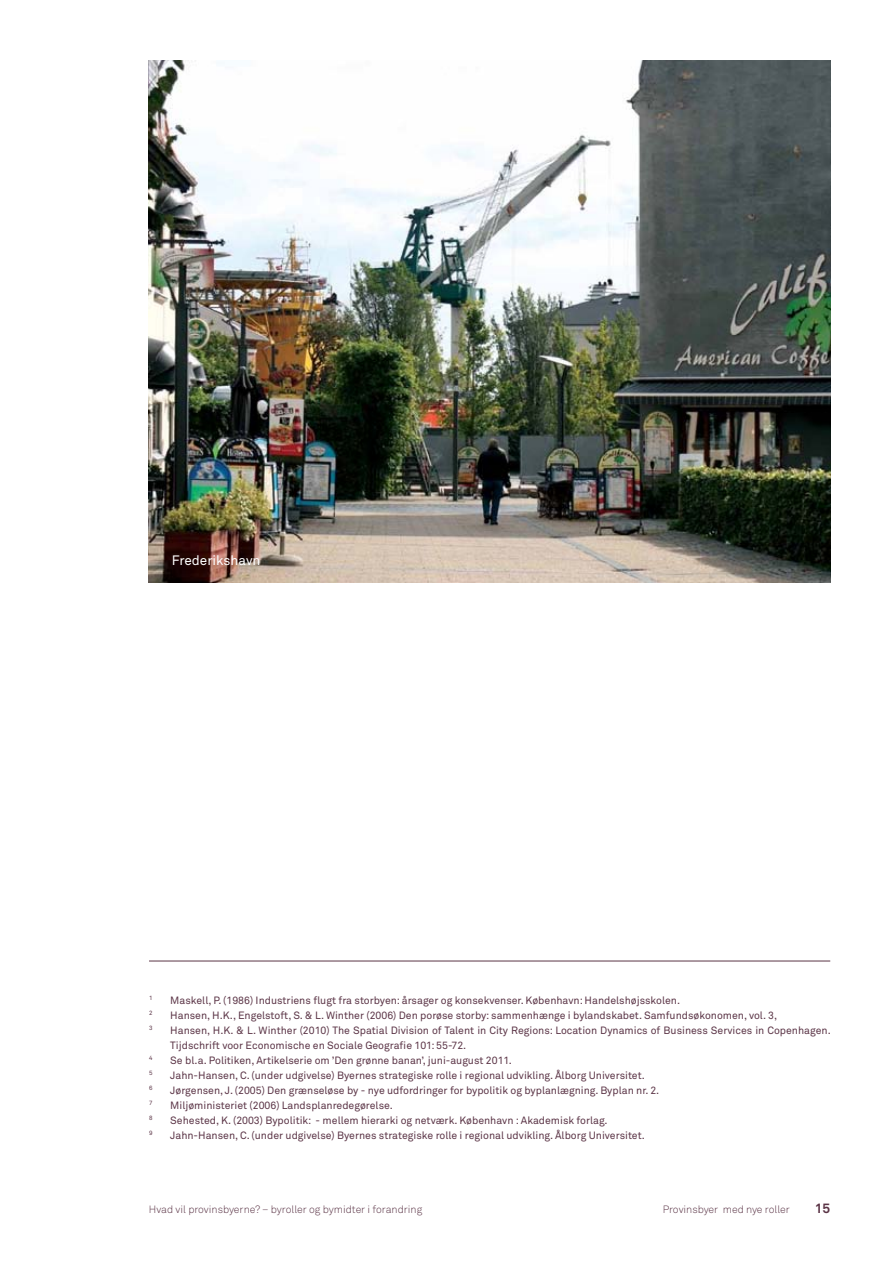
<style>
.page{position:relative;width:893px;height:1263px;background:#fff}
.page>*{position:absolute;margin:0;border:0;box-sizing:border-box;transform-origin:0 0}
.t1{font:13.5px "Akkurat";color:#fff}
.t2{font:700 13.5px "Akkurat";color:#5b3446}
.t3{font:10.5px/15px "Akkurat";color:#5b3446}
.t4{font:300 10.5px "Akkurat";color:#5b3446}
.t5{font:6.15px "Akkurat";color:#5b3446}
</style>
<div class="page">
<hr style="left:149px;top:961px;width:681px;height:1px;background:#5b3446">
<img style="left:149px;top:60px;width:681px;height:523px">
<p class="t1" style="left:172px;top:552px;width:90px">Frederikshavn</p>
<p class="t5" style="left:149px;top:994px;width:5px">1</p>
<p class="t3" style="left:170px;top:993px;width:511px">Maskell, P. (1986) Industriens flugt fra storbyen: årsager og konsekvenser. København: Handelshøjsskolen.</p>
<p class="t5" style="left:149px;top:1009px;width:5px">2</p>
<p class="t3" style="left:170px;top:1008px;width:608px">Hansen, H.K., Engelstoft, S. &amp; L. Winther (2006) Den porøse storby: sammenhænge i bylandskabet. Samfundsøkonomen, vol. 3,</p>
<p class="t5" style="left:149px;top:1024px;width:5px">3</p>
<p class="t3" style="left:170px;top:1023px;width:662px">Hansen, H.K. &amp; L. Winther (2010) The Spatial Division of Talent in City Regions: Location Dynamics of Business Services in Copenhagen.<br>Tijdschrift voor Economische en Sociale Geografie 101: 55-72.</p>
<p class="t5" style="left:149px;top:1054px;width:5px">4</p>
<p class="t3" style="left:170px;top:1053px;width:343px">Se bl.a. Politiken, Artikelserie om ’Den grønne banan’, juni-august 2011.</p>
<p class="t5" style="left:149px;top:1069px;width:5px">5</p>
<p class="t3" style="left:170px;top:1068px;width:476px">Jahn-Hansen, C. (under udgivelse) Byernes strategiske rolle i regional udvikling. Ålborg Universitet.</p>
<p class="t5" style="left:149px;top:1084px;width:5px">6</p>
<p class="t3" style="left:170px;top:1083px;width:491px">Jørgensen, J. (2005) Den grænseløse by - nye udfordringer for bypolitik og byplanlægning. Byplan nr. 2.</p>
<p class="t5" style="left:149px;top:1099px;width:5px">7</p>
<p class="t3" style="left:170px;top:1098px;width:224px">Miljøministeriet (2006) Landsplanredegørelse.</p>
<p class="t5" style="left:149px;top:1114px;width:5px">8</p>
<p class="t3" style="left:170px;top:1113px;width:439px">Sehested, K. (2003) Bypolitik: - mellem hierarki og netværk. København : Akademisk forlag.</p>
<p class="t5" style="left:149px;top:1129px;width:5px">9</p>
<p class="t3" style="left:170px;top:1128px;width:476px">Jahn-Hansen, C. (under udgivelse) Byernes strategiske rolle i regional udvikling. Ålborg Universitet.</p>
<p class="t4" style="left:149px;top:1203px;width:275px">Hvad vil provinsbyerne? – byroller og bymidter i forandring</p>
<p class="t4" style="left:663px;top:1203px;width:129px">Provinsbyer med nye roller</p>
<p class="t2" style="left:815px;top:1199px;width:17px">15</p>
</div>
